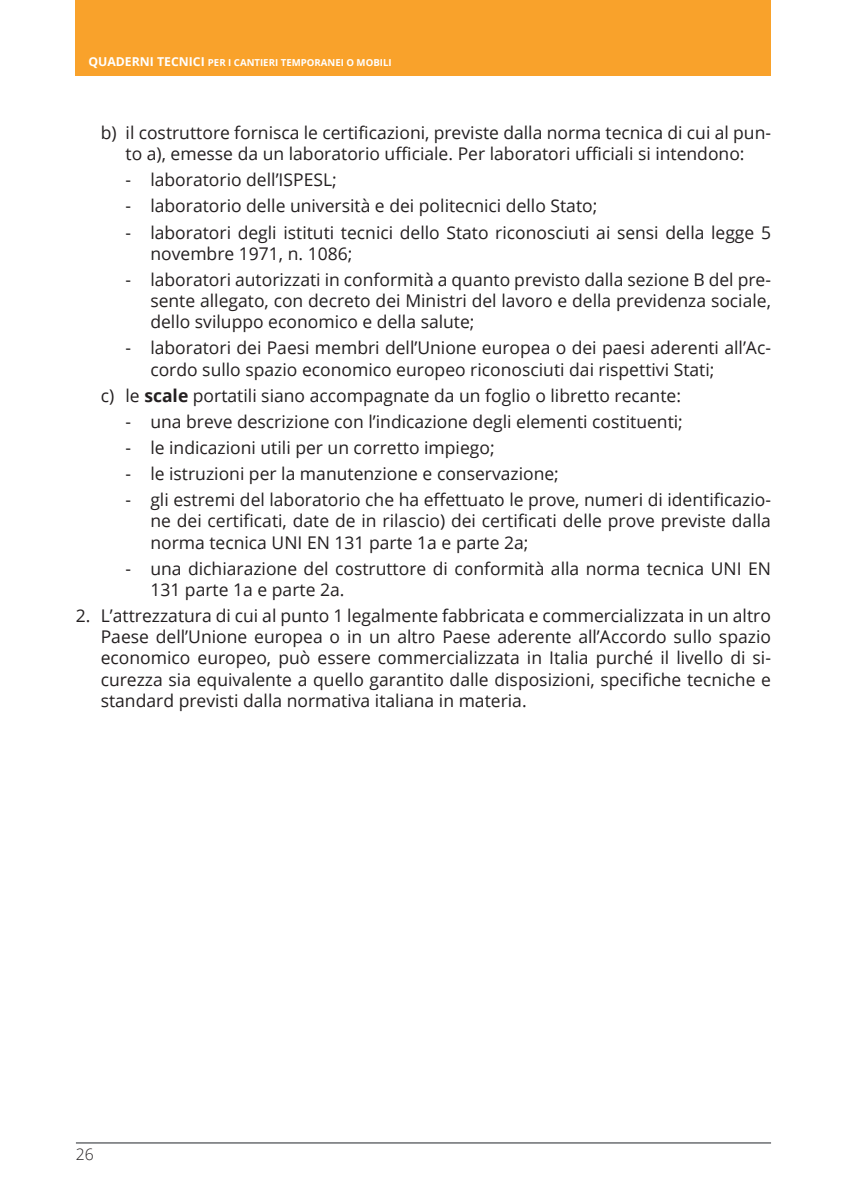
<style>
.page{position:relative;width:847px;height:1194px;background:#fff}
.page>*{position:absolute;margin:0;border:0;box-sizing:border-box;transform-origin:0 0}
.t1{font:17.5px/21.2px "Open Sans";color:#231f20}
.t2{font:300 15.75px "Open Sans";color:#231f20}
.t3{font:700 9.62px "Open Sans";color:#fff}
.s1{font-size:12.25px}
.s2{font-weight:700}
</style>
<div class="page">
<div style="left:76px;top:0;width:694px;height:76px;background:#f9a22b"></div>
<hr style="left:76px;top:1142px;width:694px;height:1px;background:#808285">
<p class="t3" style="left:88px;top:56px;width:305px"><span class="s1">QUADERNI TECNICI</span> PER I CANTIERI TEMPORANEI O MOBILI</p>
<p class="t1" style="left:101px;top:121px;width:671px;text-align:center">b) il costruttore fornisca le certificazioni, previste dalla norma tecnica di cui al pun&shy;to a), emesse da un laboratorio ufficiale. Per laboratori ufficiali si intendono:</p>
<p class="t1" style="left:125px;top:169px;width:163px">- laboratorio dell’ISPESL</p>
<p class="t1" style="left:332px;top:169px;width:6px">;</p>
<p class="t1" style="left:125px;top:195px;width:473px">- laboratorio delle università e dei politecnici dello Stato;</p>
<p class="t1" style="left:150px;top:221px;width:622px;text-indent:-25px">- laboratori degli istituti tecnici dello Stato riconosciuti ai sensi della legge 5 novembre 1971, n. 1086;</p>
<p class="t1" style="left:150px;top:268px;width:622px;text-align:justify;text-indent:-25px">- laboratori autorizzati in conformità a quanto previsto dalla sezione B del pre&shy;sente allegato, con decreto dei Ministri del lavoro e della previdenza sociale, dello sviluppo economico e della salute;</p>
<p class="t1" style="left:150px;top:337px;width:622px;text-indent:-25px">- laboratori dei Paesi membri dell’Unione europea o dei paesi aderenti all’Ac&shy;cordo sullo spazio economico europeo riconosciuti dai rispettivi Stati;</p>
<p class="t1" style="left:101px;top:384px;width:581px">c) le <span class="s2">scale</span> portatili siano accompagnate da un foglio o libretto recante:</p>
<p class="t1" style="left:125px;top:410px;width:558px">- una breve descrizione con l’indicazione degli elementi costituenti;</p>
<p class="t1" style="left:125px;top:436px;width:370px">- le indicazioni utili per un corretto impiego;</p>
<p class="t1" style="left:125px;top:462px;width:435px">- le istruzioni per la manutenzione e conservazione;</p>
<p class="t1" style="left:150px;top:489px;width:622px;text-align:justify;text-indent:-25px">- gli estremi del laboratorio che ha effettuato le prove, numeri di identificazio&shy;ne dei certificati, date de in rilascio) dei certificati delle prove previste dalla norma tecnica UNI E N 131 parte 1a e parte 2a;</p>
<p class="t1" style="left:150px;top:557px;width:622px;text-indent:-25px">- una dichiarazione del costruttore di conformità alla norma tecnica UNI EN<br>131 parte 1a e parte 2a.</p>
<p class="t1" style="left:101px;top:604px;width:671px;text-align:justify;text-indent:-25px">2. L’attrezzatura di cui al punto 1 legalmente fabbricata e commercializzata in un altro Paese dell’Unione europea o in un altro Paese aderente all’Accordo sullo spazio economico europeo, può essere commercializzata in Italia purché il livello di si&shy;curezza sia equivalente a quello garantito dalle disposizioni, specifiche tecniche e standard previsti dalla normativa italiana in materia.</p>
<p class="t2" style="left:76px;top:1143px;width:19px">26</p>
</div>
